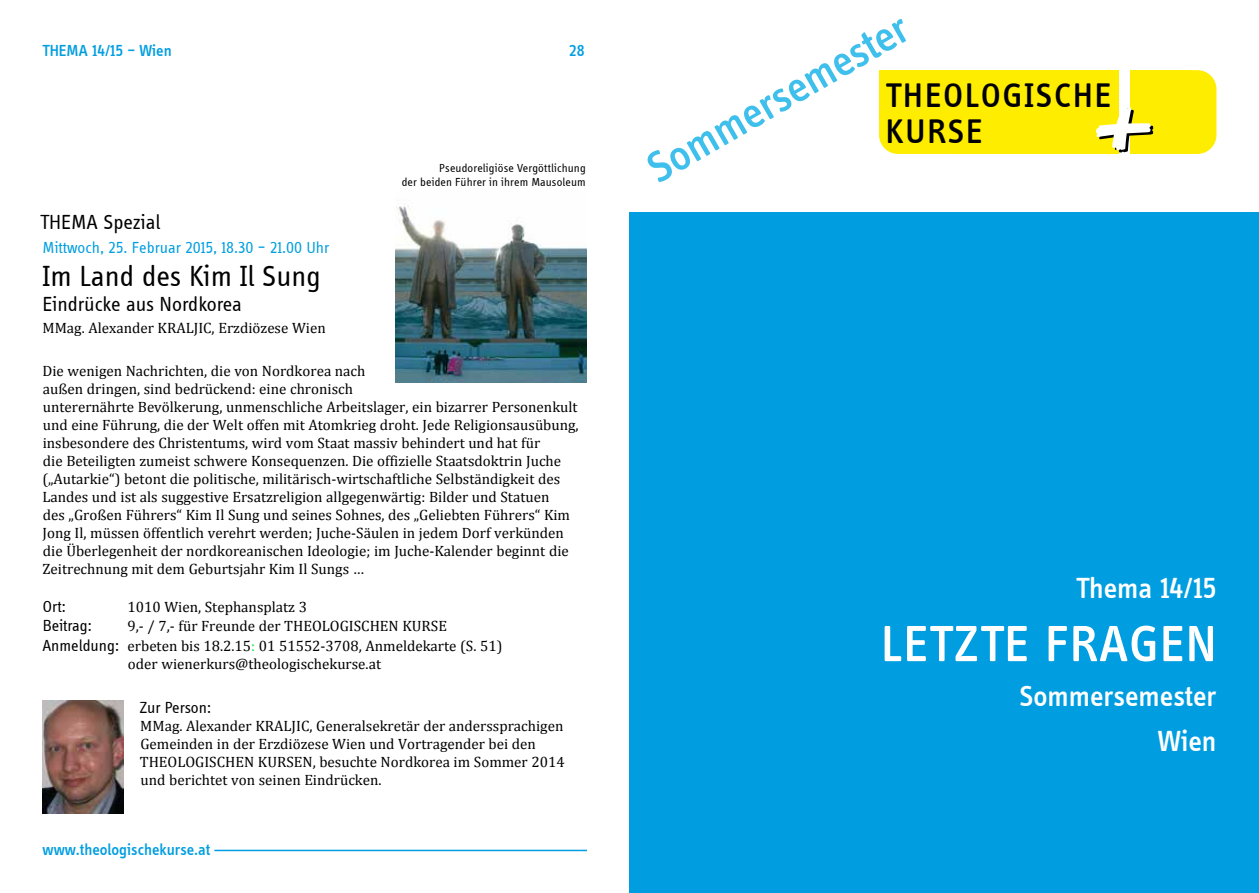
<style>
.page{position:relative;width:1259px;height:893px;background:#fff}
.page>*{position:absolute;margin:0;border:0;box-sizing:border-box;transform-origin:0 0}
.t1{font:500 52.5px "Info Disp";letter-spacing:.025em;color:#fff}
.t2{font:500 45px "Info Disp";color:#3fbfeb}
.t3{font:500 35.25px/35.1px "Info Disp";letter-spacing:.06em;color:#000}
.t4{font:500 30px/45px "Info Disp";color:#fff;text-align:right}
.t5{font:30px "Info Disp";color:#000}
.t6{font:21px "Info Disp";color:#000}
.t7{font:500 16.5px "Info Disp";color:#009ee0}
.t8{font:16.5px "Info Disp";color:#009ee0}
.t9{font:16.5px "Info Disp";color:#000}
.t10{font:15px/18px "Cambria";color:#000}
.t11{font:12px/14.2px "Info Disp";letter-spacing:.01em;color:#000;text-align:right}
.s1{font-family:"Info Disp";font-size:16.5px}
.s2{color:#00e730}
</style>
<div class="page">
<div style="left:629px;top:213px;width:630px;height:680px;background:#009ee0"></div>
<div style="left:879px;top:70px;width:238px;height:84px;background:#ffed00;border-radius:19px"></div>
<div style="left:1130px;top:70px;width:86px;height:84px;background:#ffed00;border-radius:19px"></div>
<div style="left:1130px;top:70px;width:61px;height:84px;background:#ffed00"></div>
<svg style="left:1095px;top:106px;width:58px;height:47px"></svg>
<hr style="left:214px;top:850px;width:373px;height:1px;background:#009ee0">
<img style="left:43px;top:700px;width:80px;height:113px">
<img style="left:396px;top:206px;width:191px;height:176px">
<p class="t7" style="left:43px;top:41px;width:131px">THEMA 14/15 – Wien</p>
<p class="t7" style="left:569px;top:41px;width:17px">28</p>
<p class="t11" style="left:402px;top:161px;width:185px">Pseudoreligiöse Vergöttlichung<br>der beiden Führer in ihrem Mausoleum</p>
<h3 class="t6" style="left:40px;top:211px;width:122px">THEMA Spezial</h3>
<p class="t8" style="left:43px;top:238px;width:288px">Mittwoch, 25. Februar 2015, 18.30 – 21.00 Uhr</p>
<h3 class="t5" style="left:43px;top:260px;width:280px">Im Land des Kim Il Sung</h3>
<h3 class="t6" style="left:43px;top:293px;width:201px">Eindrücke aus Nordkorea</h3>
<p class="t10" style="left:42px;top:319px;width:285px">MMag. Alexander KRALJIC, Erzdiözese Wien</p>
<p class="t10" style="left:42px;top:362px;width:538px">Die wenigen Nachrichten, die von Nordkorea nach<br>außen dringen, sind bedrückend: eine chronisch<br>unterernährte Bevölkerung, unmenschliche Arbeitslager, ein bizarrer Personenkult und eine Führung, die der Welt offen mit Atomkrieg droht. Jede Religionsausübung, insbesondere des Christentums, wird vom Staat massiv behindert und hat für<br>die Beteiligten zumeist schwere Konsequenzen. Die offizielle Staatsdoktrin Juche („Autarkie“) betont die politische, militärisch-wirtschaftliche Selbständigkeit des Landes und ist als suggestive Ersatzreligion allgegenwärtig: Bilder und Statuen<br>des „Großen Führers“ Kim Il Sung und seines Sohnes, des „Geliebten Führers“ Kim Jong Il, müssen öffentlich verehrt werden; Juche-Säulen in jedem Dorf verkünden die Überlegenheit der nordkoreanischen Ideologie; im Juche-Kalender beginnt die Zeitrechnung mit dem Geburtsjahr Kim Il Sungs …</p>
<p class="t9" style="left:43px;top:597px;width:24px">Ort:</p>
<p class="t10" style="left:128px;top:597px;width:181px">1010 Wien, Stephansplatz 3</p>
<p class="t9" style="left:43px;top:617px;width:50px">Beitrag:</p>
<p class="t10" style="left:42px;top:616px;width:461px;line-height:19.8px;text-indent:85px">9,- / 7,- für Freunde der THEOLOGISCHEN KURSE<br><span class="s1">Anmeldung:</span> erbeten bis 18.2.15<span class="s2">:</span> 01 51552-3708, Anmeldekarte (S. 51)</p>
<p class="t10" style="left:128px;top:655px;width:255px">oder wienerkurs@theologischekurse.at</p>
<p class="t9" style="left:139px;top:699px;width:73px">Zur Person:</p>
<p class="t10" style="left:140px;top:717px;width:426px">MMag. Alexander KRALJIC, Generalsekretär der anderssprachigen Gemeinden in der Erzdiözese Wien und Vortragender bei den THEOLOGISCHEN KURSEN, besuchte Nordkorea im Sommer 2014 und berichtet von seinen Eindrücken.</p>
<p class="t7" style="left:43px;top:840px;width:169px">www.theologischekurse.at</p>
<h2 class="t2" style="left:638px;top:149px;width:295px;rotate:-30deg">Sommersemester</h2>
<h3 class="t3" style="left:886px;top:78px;width:227px">THEOLOGISCHE<br>KURSE</h3>
<h3 class="t4" style="left:1076px;top:566px;width:142px">Thema 14/15</h3>
<h1 class="t1" style="left:881px;top:614px;width:337px">LETZTE FRAGEN</h1>
<h3 class="t4" style="left:1019px;top:674px;width:199px">Sommersemester<br>Wien</h3>
</div>
